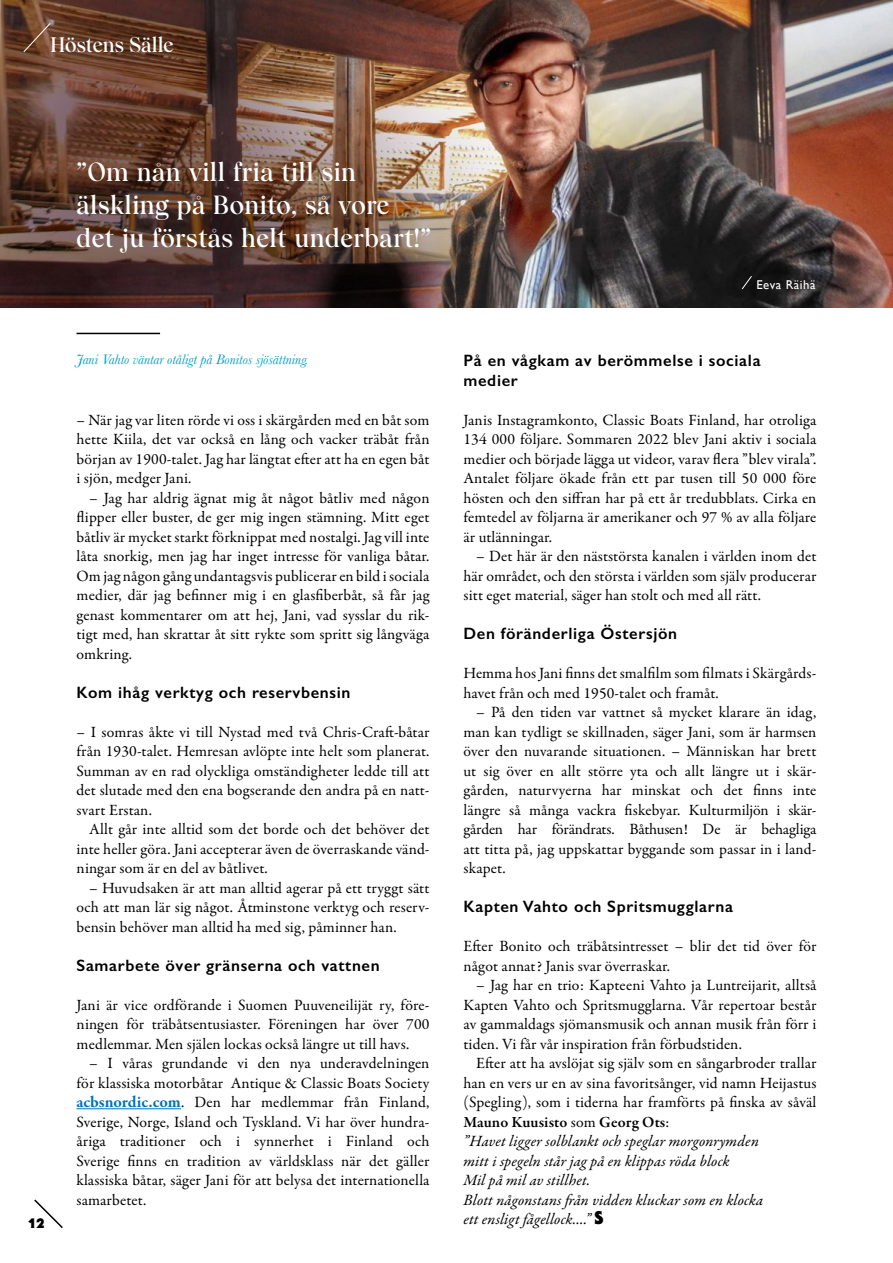
<style>
.page{position:relative;width:893px;height:1263px;background:#fff}
.page>*{position:absolute;margin:0;border:0;box-sizing:border-box;transform-origin:0 0}
.t1{font:600 25.5px/33px "Wulkan Display";letter-spacing:.02em;color:#fff}
.t2{font:600 20.4px "Wulkan Display";color:#fff}
.t3{font:600 16.5px/19.5px "Gill Sans";letter-spacing:.04em;color:#000}
.t4{font:15.75px/19.5px "Garamond Premr Pro";letter-spacing:.01em;color:#000;text-align:justify}
.t5{font:italic 15.75px "Garamond Premr Pro";letter-spacing:.01em;color:#000}
.t6{font:italic 14.25px "Baskerville";color:#009dc5}
.t7{font:900 13.5px "Serif Gothic Std";color:#000}
.t8{font:12.75px "Gill Sans";letter-spacing:.04em;color:#fff}
.s1{font-weight:700;font-size:16.5px;color:#0072bb}
.s2{font-weight:600}
.s3{font-style:italic}
.s4{font-family:"Serif Gothic Std";font-weight:900;font-style:normal;font-size:18px}
</style>
<div class="page">
<img style="left:0;top:1px;width:893px;height:307px">
<svg style="left:741px;top:275px;width:11px;height:15px"></svg>
<hr style="left:77px;top:333px;width:83px;height:1px;background:#000">
<svg style="left:22px;top:22px;width:30px;height:31px"></svg>
<hr style="left:77px;top:1108px;width:104px;height:1px;background:#0072bb">
<svg style="left:34px;top:1199px;width:29px;height:29px"></svg>
<p class="t2" style="left:51px;top:33px;width:125px">Höstens Sälle</p>
<h1 class="t1" style="left:77px;top:157px;width:356px">”Om nån vill fria till sin älskling på Bonito, så vore det ju förstås helt underbart!”</h1>
<p class="t6" style="left:77px;top:350px;width:234px">Jani Vahto väntar otåligt på Bonitos sjösättning.</p>
<p class="t4" style="left:77px;top:410px;width:354px">– När jag var liten rörde vi oss i skärgården med en båt som hette Kiila, det var också en lång och vacker träbåt från början av 1900-talet. Jag har längtat efter att ha en egen båt i sjön, medger Jani.</p>
<p class="t4" style="left:77px;top:488px;width:354px;text-indent:13px">– Jag har aldrig ägnat mig åt något båtliv med någon flipper eller buster, de ger mig ingen stämning. Mitt eget båtliv är mycket starkt förknippat med nostalgi. Jag vill inte låta snorkig, men jag har inget intresse för vanliga båtar.<br>Om jag någon gång undantagsvis publicerar en bild i sociala medier, där jag befinner mig i en glasfiberbåt, så får jag genast kommentarer om att hej, Jani, vad sysslar du rik&shy;tigt med, han skrattar åt sitt rykte som spritt sig långväga omkring.</p>
<p class="t3" style="left:77px;top:682px;width:275px">Kom ihåg verktyg och reservbensin</p>
<p class="t4" style="left:77px;top:722px;width:354px">– I somras åkte vi till Nystad med två Chris-Craft-båtar från 1930-talet. Hemresan avlöpte inte helt som planerat.<br>Summan av en rad olyckliga omständigheter ledde till att det slutade med den ena bogserande den andra på en natt&shy;svart Erstan.</p>
<p class="t4" style="left:77px;top:820px;width:354px;text-indent:13px">Allt går inte alltid som det borde och det behöver det inte heller göra. Jani accepterar även de överraskande vänd&shy;ningar som är en del av båtlivet.</p>
<p class="t4" style="left:77px;top:878px;width:354px;text-indent:13px">– Huvudsaken är att man alltid agerar på ett tryggt sätt och att man lär sig något. Åtminstone verktyg och reserv&shy;bensin behöver man alltid ha med sig, påminner han.</p>
<p class="t3" style="left:77px;top:955px;width:305px">Samarbete över gränserna och vattnen</p>
<p class="t4" style="left:77px;top:995px;width:354px">Jani är vice ordförande i Suomen Puuveneilijät ry, före&shy;ningen för träbåtsentusiaster. Föreningen har över 700 medlemmar. Men själen lockas också längre ut till havs.</p>
<p class="t4" style="left:77px;top:1054px;width:354px;text-indent:13px">– I våras grundande vi den nya underavdelningen för klassiska motorbåtar Antique &amp; Classic Boats Society <span class="s1">acbsnordic.com</span>. Den har medlemmar från Finland, Sverige, Norge, Island och Tyskland. Vi har över hundra&shy;åriga traditioner och i synnerhet i Finland och Sverige finns en tradition av världsklass när det gäller klassiska båtar, säger Jani för att belysa det internationella samarbetet.</p>
<p class="t8" style="left:756px;top:277px;width:61px">Eeva Räihä</p>
<p class="t3" style="left:463px;top:351px;width:299px">På en vågkam av berömmelse i sociala medier</p>
<p class="t4" style="left:463px;top:410px;width:354px">Janis Instagramkonto, Classic Boats Finland, har otroliga 134 000 följare. Sommaren 2022 blev Jani aktiv i sociala medier och började lägga ut videor, varav flera ”blev virala”.<br>Antalet följare ökade från ett par tusen till 50 000 före hösten och den siffran har på ett år tredubblats. Cirka en femtedel av följarna är amerikaner och 97 % av alla följare är utlänningar.</p>
<p class="t4" style="left:463px;top:547px;width:354px;text-indent:13px">– Det här är den näststörsta kanalen i världen inom det här området, och den största i världen som själv producerar sitt eget material, säger han stolt och med all rätt.</p>
<p class="t3" style="left:463px;top:624px;width:215px">Den föränderliga Östersjön</p>
<p class="t4" style="left:463px;top:664px;width:354px">Hemma hos Jani finns det smalfilm som filmats i Skärgårds&shy;havet från och med 1950-talet och framåt.</p>
<p class="t4" style="left:463px;top:703px;width:354px;text-indent:13px">– På den tiden var vattnet så mycket klarare än idag, man kan tydligt se skillnaden, säger Jani, som är harmsen över den nuvarande situationen. – Människan har brett ut sig över en allt större yta och allt längre ut i skär&shy;gården, naturvyerna har minskat och det finns inte längre så många vackra fiskebyar. Kulturmiljön i skär&shy;gården har förändrats. Båthusen! De är behagliga att titta på, jag uppskattar byggande som passar in i land&shy;skapet.</p>
<p class="t3" style="left:463px;top:897px;width:271px">Kapten Vahto och Spritsmugglarna</p>
<p class="t4" style="left:463px;top:937px;width:354px">Efter Bonito och träbåtsintresset – blir det tid över för något annat? Janis svar överraskar.</p>
<p class="t4" style="left:463px;top:976px;width:354px;text-indent:13px">– Jag har en trio: Kapteeni Vahto ja Luntreijarit, alltså Kapten Vahto och Spritsmugglarna. Vår repertoar består av gammaldags sjömansmusik och annan musik från förr i tiden. Vi får vår inspiration från förbudstiden.</p>
<p class="t4" style="left:463px;top:1054px;width:354px;text-align:left;text-indent:13px">Efter att ha avslöjat sig själv som en sångarbroder trallar han en vers ur en av sina favoritsånger, vid namn Heijastus (Spegling), som i tiderna har framförts på finska av såväl <span class="s2">Mauno Kuusisto</span> som <span class="s2">Georg Ots</span>:<br><span class="s3">”Havet ligger solblankt och speglar morgonrymden<br>mitt i spegeln står jag på en klippas röda block<br>Mil på mil av stillhet.<br>Blott någonstans från vidden kluckar som en klocka</span></p>
<p class="t7" style="left:28px;top:1214px;width:18px">12</p>
<p class="t5" style="left:463px;top:1209px;width:141px">ett ensligt fågellock.…” <span class="s4">S</span></p>
</div>
